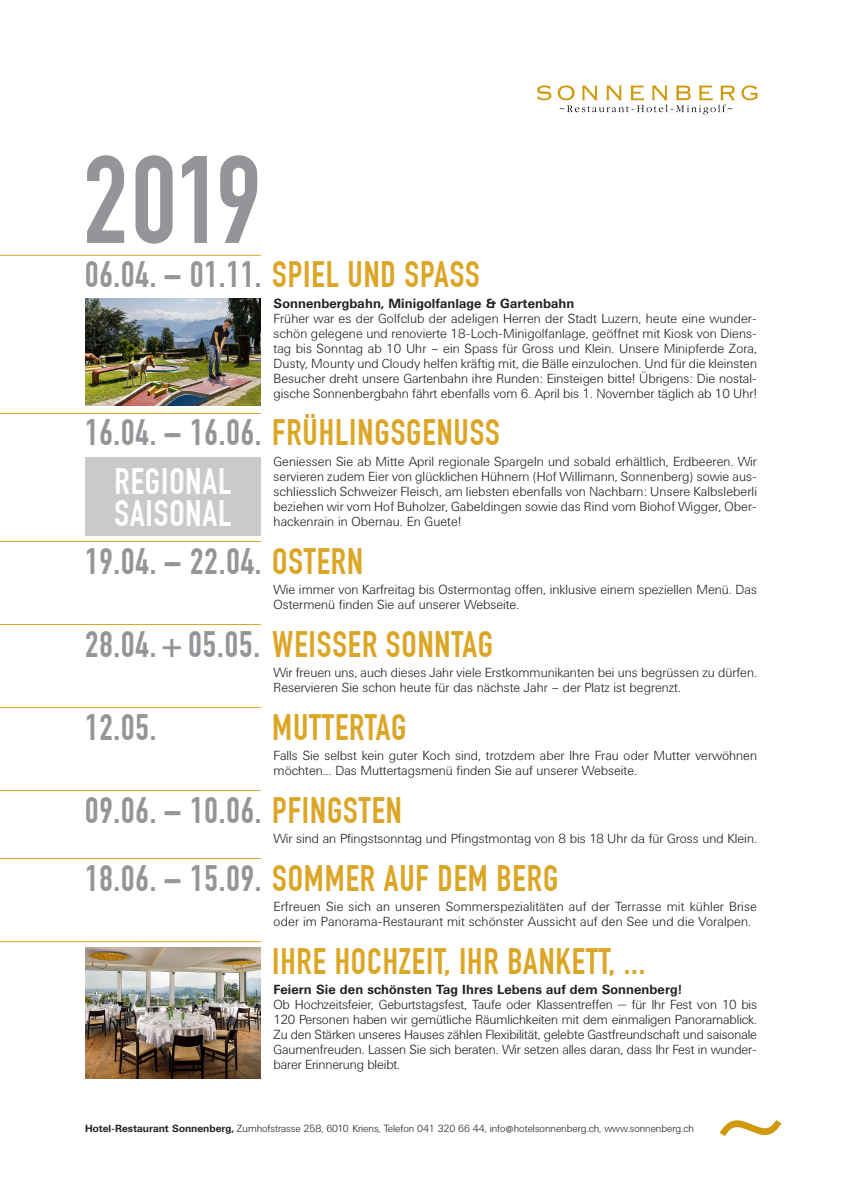
<style>
.page{position:relative;width:842px;height:1191px;background:#fff}
.page>*{position:absolute;margin:0;border:0;box-sizing:border-box;transform-origin:0 0}
.t1{font:700 122px "DIN Condensed";color:#939598}
.t2{font:700 36px "DIN Condensed";letter-spacing:.025em;color:#dba626}
.t3{font:700 36px "DIN Condensed";letter-spacing:.025em;color:#939598}
.t4{font:700 36px/32px "DIN Condensed";letter-spacing:.025em;color:#fff}
.t5{font:300 13px/15px "UN11";letter-spacing:.01em;color:#231f20}
.t6{font:500 13px "UN11";letter-spacing:.02em;color:#231f20}
.t7{font:300 10.2px "UN11";letter-spacing:.005em;color:#231f20}
.s1{color:#dba626}
.s2{color:#939598}
.s3{font-weight:500}
.s4{font-family:"Verdana";font-weight:400;font-size:8.2px}
</style>
<div class="page">
<hr style="left:0;top:255px;width:261px;height:1px;background:#dba626">
<hr style="left:0;top:413px;width:261px;height:1px;background:#dba626">
<hr style="left:0;top:541px;width:261px;height:1px;background:#dba626">
<hr style="left:0;top:624px;width:261px;height:1px;background:#dba626">
<hr style="left:0;top:707px;width:261px;height:1px;background:#dba626">
<hr style="left:0;top:790px;width:261px;height:1px;background:#dba626">
<hr style="left:0;top:858px;width:261px;height:1px;background:#dba626">
<hr style="left:0;top:941px;width:261px;height:1px;background:#dba626">
<svg style="left:537px;top:85px;width:14px;height:15px"></svg>
<svg style="left:741px;top:85px;width:17px;height:15px"></svg>
<svg style="left:558px;top:85px;width:177px;height:29px"></svg>
<svg style="left:720px;top:1120px;width:61px;height:16px"></svg>
<img style="left:85px;top:299px;width:176px;height:106px">
<img style="left:85px;top:947px;width:176px;height:132px">
<div style="left:85px;top:457px;width:176px;height:79px;background:#c9cacb"></div>
<h1 class="t1" style="left:83px;top:129px;width:180px">2019</h1>
<h2 class="t3" style="left:85px;top:254px;width:396px">06.04. -- 01.11. <span class="s1">SPIEL UND SPASS</span></h2>
<p class="t6" style="left:274px;top:296px;width:302px">Sonnenbergbahn, Minigolfanlage &amp; Gartenbahn</p>
<p class="t5" style="left:274px;top:311px;width:485px;text-align:justify">Früher war es der Golfclub der adeligen Herren der Stadt Luzern, heute eine wunder&shy;schön gelegene und renovierte 18-Loch-Minigolfanlage, geöffnet mit Kiosk von Diens&shy;tag bis Sonntag ab 10 Uhr – ein Spass für Gross und Klein. Unsere Minipferde Zora, Dusty, Mounty und Cloudy helfen kräftig mit, die Bälle einzulochen. Und für die kleinsten Besucher dreht unsere Gartenbahn ihre Runden: Einsteigen bitte! Übrigens: Die nostal&shy;gische Sonnenbergbahn fährt ebenfalls vom 6. April bis 1. November täglich ab 10 Uhr!</p>
<h2 class="t2" style="left:85px;top:412px;width:416px"><span class="s2">16.04. -- 16.06.</span> FRÜHLINGSGENUSS</h2>
<p class="t5" style="left:274px;top:454px;width:485px;text-align:justify">Geniessen Sie ab Mitte April regionale Spargeln und sobald erhältlich, Erdbeeren. Wir servieren zudem Eier von glücklichen Hühnern (Hof Willimann, Sonnenberg) sowie aus&shy;schliesslich Schweizer Fleisch, am liebsten ebenfalls von Nachbarn: Unsere Kalbsleberli beziehen wir vom Hof Buholzer, Gabeldingen sowie das Rind vom Biohof Wigger, Ober&shy;hackenrain in Obernau. En Guete!</p>
<h2 class="t3" style="left:85px;top:540px;width:280px">19.04. -- 22.04. <span class="s1">OSTERN</span></h2>
<p class="t5" style="left:274px;top:582px;width:485px">Wie immer von Karfreitag bis Ostermontag offen, inklusive einem speziellen Menü. Das<br>Ostermenü finden Sie auf unserer Webseite.</p>
<h2 class="t2" style="left:85px;top:623px;width:410px"><span class="s2">28.04. + 05.05.</span> WEISSER SONNTAG</h2>
<p class="t5" style="left:274px;top:665px;width:485px">Wir freuen uns, auch dieses Jahr viele Erstkommunikanten bei uns begrüssen zu dürfen.<br>Reservieren Sie schon heute für das nächste Jahr – der Platz ist begrenzt.</p>
<h2 class="t3" style="left:85px;top:706px;width:73px">12.05.</h2>
<h2 class="t2" style="left:272px;top:706px;width:136px">MUTTERTAG</h2>
<p class="t5" style="left:274px;top:748px;width:485px">Falls Sie selbst kein guter Koch sind, trotzdem aber Ihre Frau oder Mutter verwöhnen möchten... Das Muttertagsmenü finden Sie auf unserer Webseite.</p>
<h2 class="t3" style="left:85px;top:789px;width:318px">09.06. -- 10.06. <span class="s1">PFINGSTEN</span></h2>
<p class="t5" style="left:274px;top:831px;width:485px">Wir sind an Pfingstsonntag und Pfingstmontag von 8 bis 18 Uhr da für Gross und Klein.</p>
<h2 class="t2" style="left:85px;top:857px;width:475px"><span class="s2">18.06. -- 15.09.</span> SOMMER AUF DEM BERG</h2>
<p class="t5" style="left:274px;top:899px;width:485px">Erfreuen Sie sich an unseren Sommerspezialitäten auf der Terrasse mit kühler Brise oder im Panorama-Restaurant mit schönster Aussicht auf den See und die Voralpen.</p>
<h2 class="t2" style="left:272px;top:940px;width:375px">IHRE HOCHZEIT, IHR BANKETT, ...</h2>
<p class="t6" style="left:274px;top:982px;width:409px">Feiern Sie den schönsten Tag Ihres Lebens auf dem Sonnenberg!</p>
<p class="t5" style="left:274px;top:997px;width:485px;text-align:justify">Ob Hochzeitsfeier, Geburtstagsfest, Taufe oder Klassentreffen — für Ihr Fest von 10 bis 120 Personen haben wir gemütliche Räumlichkeiten mit dem einmaligen Panoramablick.<br>Zu den Stärken unseres Hauses zählen Flexibilität, gelebte Gastfreundschaft und saisonale Gaumenfreuden. Lassen Sie sich beraten. Wir setzen alles daran, dass Ihr Fest in wunder&shy;barer Erinnerung bleibt.</p>
<h2 class="t4" style="left:114px;top:466px;width:118px">REGIONAL<br>SAISONAL</h2>
<p class="t7" style="left:85px;top:1122px;width:610px"><span class="s3">Hotel-Restaurant Sonnenberg,</span> Zumhofstrasse 258, 6010 Kriens, Telefon 041 320 66 44, info<span class="s4">@</span>hotelsonnenberg.ch, www.sonnenberg.ch</p>
</div>
